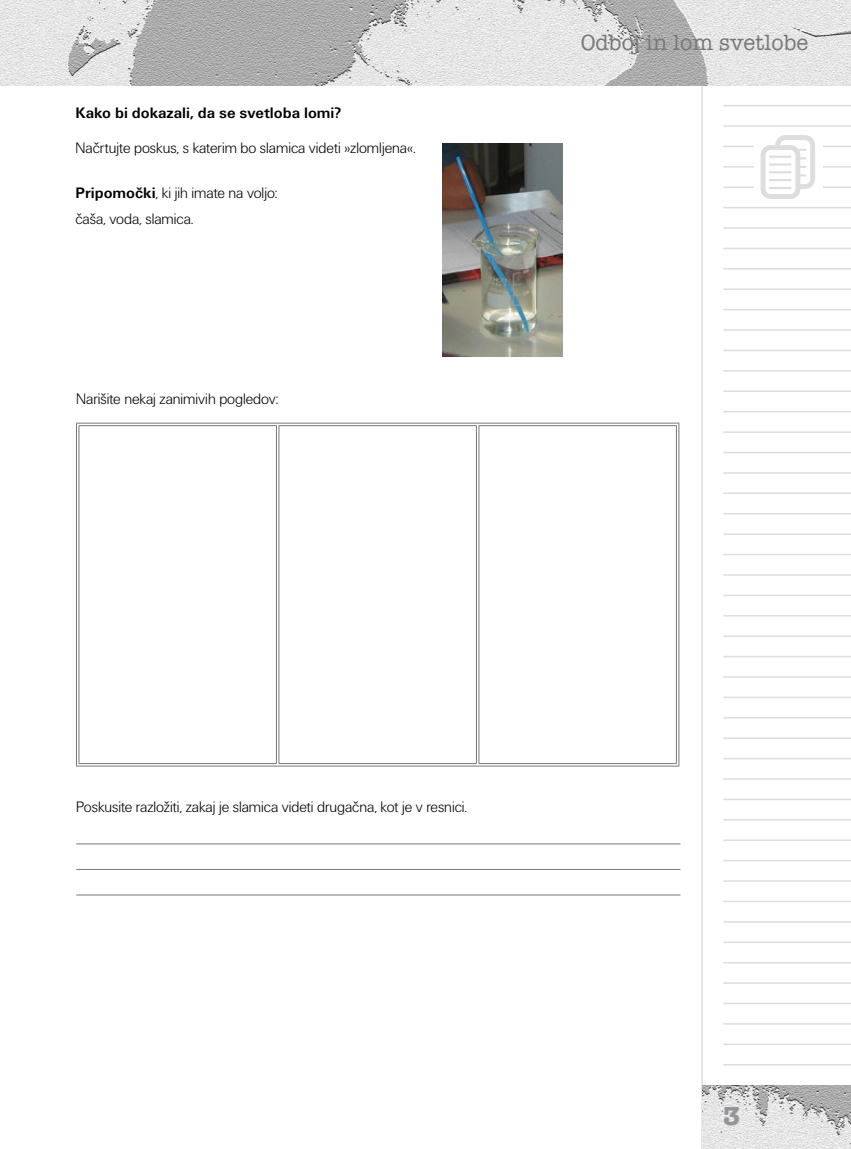
<style>
.page{position:relative;width:851px;height:1149px;background:#fff}
.page>*{position:absolute;margin:0;border:0;box-sizing:border-box;transform-origin:0 0}
.t1{font:700 27px "American Typ Itc DEE";color:#939598}
.t2{font:500 22.5px "American Typ Itc DEE";color:#77787b}
.t3{font:15.75px/26.5px "Unitus DEE Ligh";color:#000}
.t4{font:700 15.75px "Unitus TEE";color:#000}
.s1{font-family:"Unitus TEE";font-weight:700}
</style>
<div class="page">
<svg style="left:701px;top:85px;width:149px;height:1063px"></svg>
<hr style="left:723px;top:125px;width:127px;height:2px;background:#dcddde">
<hr style="left:723px;top:146px;width:127px;height:1px;background:#dcddde">
<hr style="left:723px;top:166px;width:127px;height:1px;background:#dcddde">
<hr style="left:723px;top:186px;width:127px;height:2px;background:#dcddde">
<hr style="left:723px;top:207px;width:127px;height:1px;background:#dcddde">
<div style="left:754px;top:133px;width:68px;height:68px;background:#fff"></div>
<img style="left:702px;top:1084px;width:148px;height:64px">
<hr style="left:723px;top:105px;width:127px;height:1px;background:#dcddde">
<hr style="left:723px;top:227px;width:127px;height:2px;background:#dcddde">
<hr style="left:723px;top:247px;width:127px;height:2px;background:#dcddde">
<hr style="left:723px;top:268px;width:127px;height:1px;background:#dcddde">
<hr style="left:723px;top:288px;width:127px;height:2px;background:#dcddde">
<hr style="left:723px;top:309px;width:127px;height:1px;background:#dcddde">
<hr style="left:723px;top:329px;width:127px;height:2px;background:#dcddde">
<hr style="left:723px;top:349px;width:127px;height:2px;background:#dcddde">
<hr style="left:723px;top:370px;width:127px;height:1px;background:#dcddde">
<hr style="left:723px;top:390px;width:127px;height:2px;background:#dcddde">
<hr style="left:723px;top:411px;width:127px;height:1px;background:#dcddde">
<hr style="left:723px;top:431px;width:127px;height:2px;background:#dcddde">
<hr style="left:723px;top:451px;width:127px;height:2px;background:#dcddde">
<hr style="left:723px;top:472px;width:127px;height:1px;background:#dcddde">
<hr style="left:723px;top:492px;width:127px;height:2px;background:#dcddde">
<hr style="left:723px;top:513px;width:127px;height:1px;background:#dcddde">
<hr style="left:723px;top:533px;width:127px;height:1px;background:#dcddde">
<hr style="left:723px;top:553px;width:127px;height:2px;background:#dcddde">
<hr style="left:723px;top:574px;width:127px;height:1px;background:#dcddde">
<hr style="left:723px;top:594px;width:127px;height:2px;background:#dcddde">
<hr style="left:723px;top:615px;width:127px;height:1px;background:#dcddde">
<hr style="left:723px;top:635px;width:127px;height:1px;background:#dcddde">
<hr style="left:723px;top:655px;width:127px;height:2px;background:#dcddde">
<hr style="left:723px;top:676px;width:127px;height:1px;background:#dcddde">
<hr style="left:723px;top:696px;width:127px;height:2px;background:#dcddde">
<hr style="left:723px;top:716px;width:127px;height:2px;background:#dcddde">
<hr style="left:723px;top:737px;width:127px;height:1px;background:#dcddde">
<hr style="left:723px;top:757px;width:127px;height:2px;background:#dcddde">
<hr style="left:723px;top:778px;width:127px;height:1px;background:#dcddde">
<hr style="left:723px;top:798px;width:127px;height:2px;background:#dcddde">
<hr style="left:723px;top:818px;width:127px;height:2px;background:#dcddde">
<hr style="left:723px;top:839px;width:127px;height:1px;background:#dcddde">
<hr style="left:723px;top:859px;width:127px;height:2px;background:#dcddde">
<hr style="left:723px;top:880px;width:127px;height:1px;background:#dcddde">
<hr style="left:723px;top:900px;width:127px;height:1px;background:#dcddde">
<hr style="left:723px;top:920px;width:127px;height:2px;background:#dcddde">
<hr style="left:723px;top:941px;width:127px;height:1px;background:#dcddde">
<hr style="left:723px;top:961px;width:127px;height:2px;background:#dcddde">
<hr style="left:723px;top:982px;width:127px;height:1px;background:#dcddde">
<hr style="left:723px;top:1002px;width:127px;height:1px;background:#dcddde">
<hr style="left:723px;top:1022px;width:127px;height:2px;background:#dcddde">
<hr style="left:723px;top:1043px;width:127px;height:1px;background:#dcddde">
<hr style="left:723px;top:1063px;width:127px;height:2px;background:#dcddde">
<img style="left:0;top:0;width:850px;height:85px">
<svg style="left:760px;top:135px;width:55px;height:64px"></svg>
<hr style="left:768px;top:155px;width:23px;height:3px;background:#dcddde">
<hr style="left:768px;top:163px;width:23px;height:2px;background:#dcddde">
<hr style="left:768px;top:171px;width:23px;height:2px;background:#dcddde">
<hr style="left:768px;top:179px;width:23px;height:2px;background:#dcddde">
<hr style="left:768px;top:187px;width:23px;height:2px;background:#dcddde">
<img style="left:442px;top:143px;width:120px;height:213px">
<hr style="left:76px;top:423px;width:202px;height:1px;background:#77787b">
<hr style="left:79px;top:425px;width:198px;height:1px;background:#77787b">
<hr style="left:76px;top:423px;width:1px;height:342px;background:#77787b">
<hr style="left:79px;top:426px;width:1px;height:337px;background:#77787b">
<hr style="left:278px;top:423px;width:199px;height:1px;background:#77787b">
<hr style="left:279px;top:425px;width:197px;height:1px;background:#77787b">
<hr style="left:276px;top:426px;width:1px;height:337px;background:#77787b">
<hr style="left:278px;top:426px;width:1px;height:337px;background:#77787b">
<hr style="left:477px;top:423px;width:202px;height:1px;background:#77787b">
<hr style="left:478px;top:425px;width:198px;height:1px;background:#77787b">
<hr style="left:476px;top:426px;width:1px;height:337px;background:#77787b">
<hr style="left:478px;top:426px;width:1px;height:337px;background:#77787b">
<hr style="left:676px;top:426px;width:1px;height:337px;background:#77787b">
<hr style="left:678px;top:423px;width:1px;height:342px;background:#77787b">
<hr style="left:79px;top:763px;width:198px;height:1px;background:#77787b">
<hr style="left:76px;top:765px;width:202px;height:1px;background:#77787b">
<hr style="left:279px;top:763px;width:197px;height:1px;background:#77787b">
<hr style="left:278px;top:765px;width:199px;height:1px;background:#77787b">
<hr style="left:478px;top:763px;width:198px;height:1px;background:#77787b">
<hr style="left:477px;top:765px;width:202px;height:1px;background:#77787b">
<hr style="left:76px;top:843px;width:604px;height:1px;background:#77787b">
<hr style="left:76px;top:868px;width:604px;height:1px;background:#77787b">
<hr style="left:76px;top:894px;width:604px;height:1px;background:#77787b">
<p class="t4" style="left:75px;top:104px;width:267px">Kako bi dokazali, da se svetloba lomi?</p>
<p class="t3" style="left:75px;top:135px;width:341px">Načrtujte poskus, s katerim bo slamica videti »zlomljena«.</p>
<p class="t3" style="left:75px;top:179px;width:203px"><span class="s1">Pripomočki</span>, ki jih imate na voljo: čaša, voda, slamica.</p>
<p class="t3" style="left:76px;top:386px;width:204px">Narišite nekaj zanimivih pogledov:</p>
<h2 class="t2" style="left:580px;top:30px;width:229px">Odboj in lom svetlobe</h2>
<p class="t3" style="left:76px;top:794px;width:392px">Poskusite razložiti, zakaj je slamica videti drugačna, kot je v resnici.</p>
<h1 class="t1" style="left:723px;top:1099px;width:18px">3</h1>
</div>
